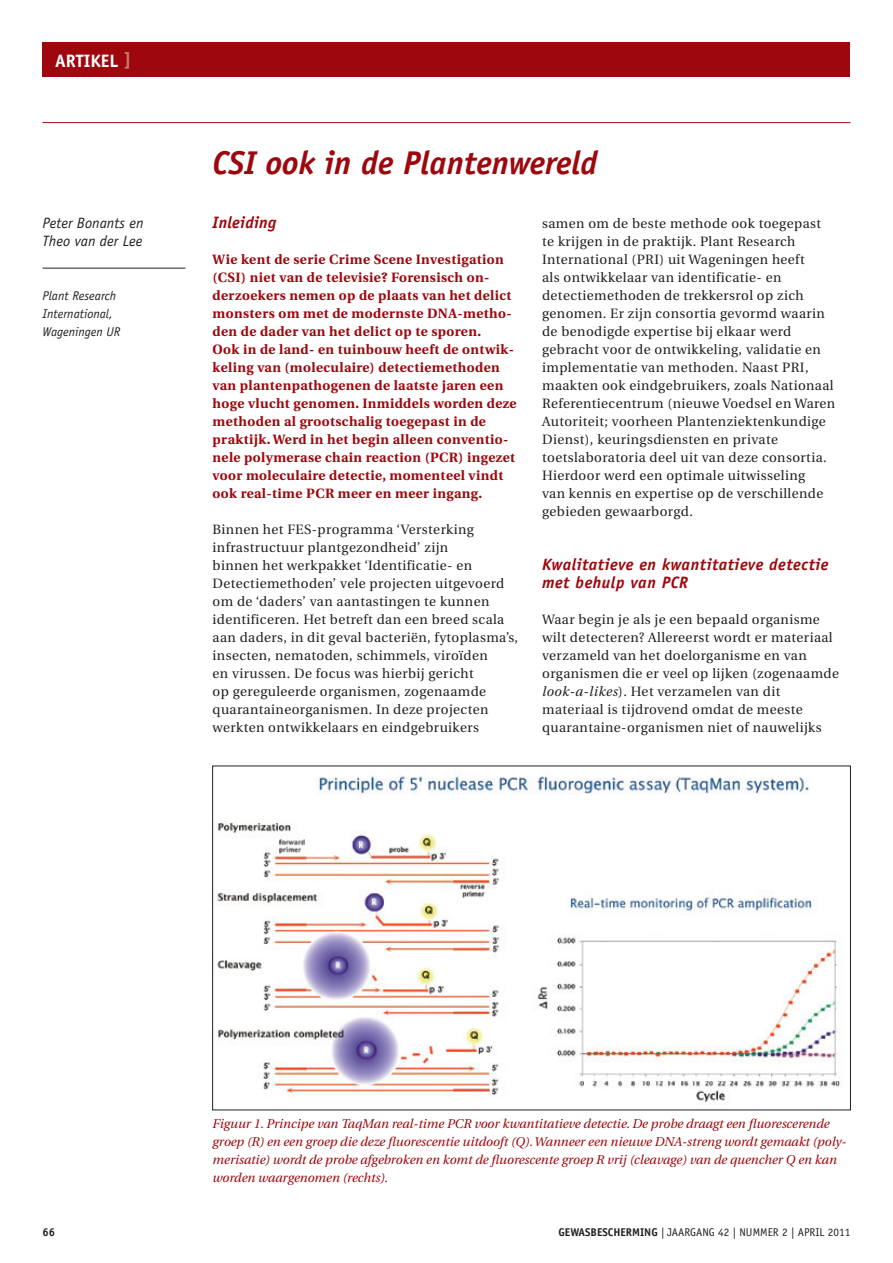
<style>
.page{position:relative;width:893px;height:1263px;background:#fff}
.page>*{position:absolute;margin:0;border:0;box-sizing:border-box;transform-origin:0 0}
.t1{font:italic 700 33px "Officina Sans";color:#9d070d}
.t2{font:700 18px "Officina Sans";color:#fff}
.t3{font:italic 700 16.5px/18px "Officina Sans";letter-spacing:.03em;color:#9d070d}
.t4{font:italic 15px/18px "Officina Sans";color:#231f20}
.t5{font:13.5px/18px "Utopia";letter-spacing:.03em;color:#231f20}
.t6{font:700 13.5px/18px "Utopia";letter-spacing:.03em;color:#9d070d}
.t7{font:italic 12.75px/18px "Utopia";color:#9d070d}
.t8{font:italic 12.75px/18px "Officina Sans";color:#231f20}
.t9{font:11.25px "Officina Sans";color:#231f20}
.t10{font:700 11.25px "Officina Sans";color:#231f20}
.s1{color:#cb7c64}
.s2{font-style:italic}
.s3{font-weight:700}
</style>
<div class="page">
<div style="left:43px;top:43px;width:807px;height:34px;background:#9d070d"></div>
<hr style="left:43px;top:122px;width:807px;height:1px;background:#9d070d">
<hr style="left:43px;top:268px;width:142px;height:1px;background:#231f20">
<img style="left:217px;top:776px;width:624px;height:326px">
<h2 class="t2" style="left:55px;top:49px;width:78px">ARTIKEL <span class="s1">]</span></h2>
<p class="t4" style="left:43px;top:214px;width:103px">Peter Bonants en<br>Theo van der Lee</p>
<p class="t8" style="left:43px;top:287px;width:79px">Plant Research<br>International,<br>Wageningen UR</p>
<h1 class="t1" style="left:213px;top:143px;width:387px">CSI ook in de Plantenwereld</h1>
<p class="t3" style="left:213px;top:214px;width:65px">Inleiding</p>
<p class="t6" style="left:213px;top:251px;width:306px">Wie kent de serie Crime Scene Investigation (CSI) niet van de televisie? Forensisch on&shy;derzoekers nemen op de plaats van het delict monsters om met de modernste DNA-metho&shy;den de dader van het delict op te sporen.<br>Ook in de land- en tuinbouw heeft de ontwik&shy;keling van (moleculaire) detectiemethoden van plantenpathogenen de laatste jaren een hoge vlucht genomen. Inmiddels worden deze methoden al grootschalig toegepast in de praktijk. Werd in het begin alleen conventio&shy;nele polymerase chain reaction (PCR) ingezet voor moleculaire detectie, momenteel vindt ook real-time PCR meer en meer ingang.</p>
<p class="t5" style="left:213px;top:521px;width:307px">Binnen het FES-programma ‘Versterking infrastructuur plantgezondheid’ zijn<br>binnen het werkpakket ‘Identificatie- en Detectiemethoden’ vele projecten uitgevoerd om de ‘daders’ van aantastingen te kunnen identificeren. Het betreft dan een breed scala aan daders, in dit geval bacteriën, fytoplasma’s, insecten, nematoden, schimmels, viroïden<br>en virussen. De focus was hierbij gericht<br>op gereguleerde organismen, zogenaamde quarantaineorganismen. In deze projecten werkten ontwikkelaars en eindgebruikers</p>
<p class="t5" style="left:542px;top:215px;width:295px">samen om de beste methode ook toegepast te krijgen in de praktijk. Plant Research International (PRI) uit Wageningen heeft<br>als ontwikkelaar van identificatie- en detectiemethoden de trekkersrol op zich genomen. Er zijn consortia gevormd waarin de benodigde expertise bij elkaar werd gebracht voor de ontwikkeling, validatie en implementatie van methoden. Naast PRI, maakten ook eindgebruikers, zoals Nationaal Referentiecentrum (nieuwe Voedsel en Waren Autoriteit; voorheen Plantenziektenkundige Dienst), keuringsdiensten en private toetslaboratoria deel uit van deze consortia.<br>Hierdoor werd een optimale uitwisseling<br>van kennis en expertise op de verschillende gebieden gewaarborgd.</p>
<p class="t3" style="left:542px;top:556px;width:288px">Kwalitatieve en kwantitatieve detectie met behulp van PCR</p>
<p class="t5" style="left:542px;top:611px;width:298px">Waar begin je als je een bepaald organisme wilt detecteren? Allereerst wordt er materiaal verzameld van het doelorganisme en van organismen die er veel op lijken (zogenaamde <span class="s2">look-a-likes</span>). Het verzamelen van dit materiaal is tijdrovend omdat de meeste quarantaine-organismen niet of nauwelijks</p>
<p class="t7" style="left:213px;top:1115px;width:635px">Figuur 1. Principe van TaqMan real-time PCR voor kwantitatieve detectie. De probe draagt een fluorescerende groep (R) en een groep die deze fluorescentie uitdooft (Q). Wanneer een nieuwe DNA-streng wordt gemaakt (poly&shy;merisatie) wordt de probe afgebroken en komt de fluorescente groep R vrij (cleavage) van de quencher Q en kan worden waargenomen (rechts).</p>
<p class="t10" style="left:43px;top:1225px;width:14px">66</p>
<p class="t9" style="left:558px;top:1226px;width:293px"><span class="s3">GEWASBESCHERMING</span> | JAARGANG 42 | NUMMER 2 | APRIL 2011</p>
</div>
